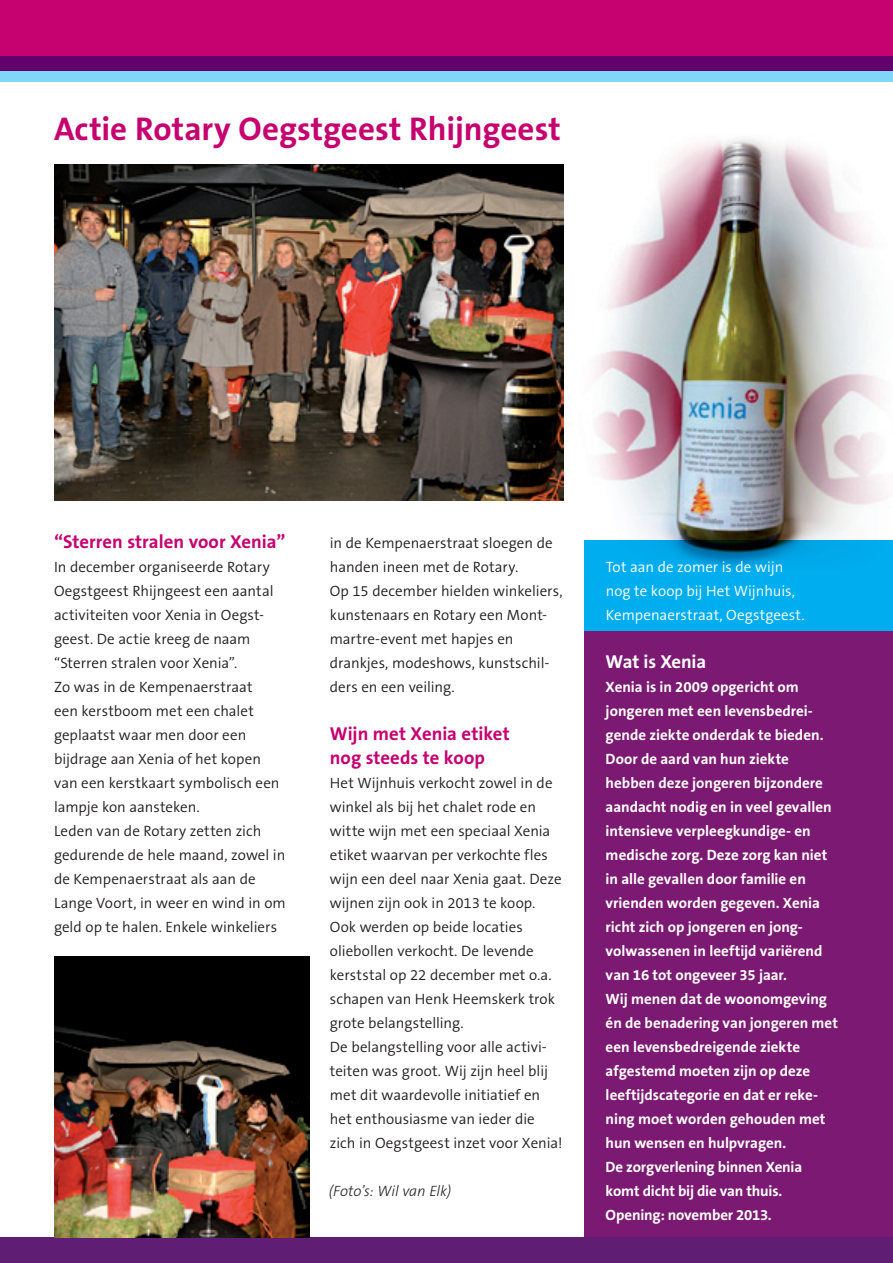
<style>
.page{position:relative;width:893px;height:1263px;background:#fff}
.page>*{position:absolute;margin:0;border:0;box-sizing:border-box;transform-origin:0 0}
.Titel{font:700 33px "The Sans B7";color:#c60170}
.Kopjes{font:700 18.75px/24px "The Sans B7";color:#c60170}
.Kopjes-2{font:700 18.75px "The Sans B7";letter-spacing:-.015em;color:#fff}
.Platte_tekst{font:300 15px/24px "The Sans B4";color:#231f20}
.Platte_tekst-2{font:700 15px/24px "The Sans B7";color:#fff}
.Platte_tekst-3{font:300 15px/24px "The Sans B4";color:#fff}
.Platte_tekst-4{font:italic 300 15px "The Sans B3";color:#231f20}
</style>
<div class="page">
<div style="left:584px;top:540px;width:309px;height:91px;background:#00aeef"></div>
<img style="left:477px;top:138px;width:410px;height:428px">
<div style="left:584px;top:631px;width:309px;height:632px;background:#7c1972"></div>
<div style="left:0;top:0;width:893px;height:70px;background:#c60170"></div>
<svg style="left:0;top:56px;width:893px;height:26px;background:#6f5aa6"></svg>
<div style="left:0;top:1237px;width:893px;height:26px;background:#5f1e74"></div>
<img style="left:54px;top:164px;width:509px;height:336px">
<img style="left:54px;top:956px;width:256px;height:281px">
<p class="Titel" style="left:54px;top:112px;width:508px">Actie Rotary Oegstgeest Rhijngeest</p>
<p class="Kopjes" style="left:54px;top:530px;width:233px">“Sterren stralen voor Xenia”</p>
<p class="Platte_tekst" style="left:54px;top:556px;width:221px">In december organiseerde Rotary<br>Oegstgeest Rhijngeest een aantal activiteiten voor Xenia in Oegst&shy;geest. De actie kreeg de naam “Sterren stralen voor Xenia”.</p>
<p class="Platte_tekst" style="left:54px;top:676px;width:227px">Zo was in de Kempenaerstraat een kerstboom met een chalet geplaatst waar men door een bijdrage aan Xenia of het kopen van een kerstkaart symbolisch een lampje kon aansteken.</p>
<p class="Platte_tekst" style="left:54px;top:820px;width:233px">Leden van de Rotary zetten zich gedurende de hele maand, zowel in de Kempenaerstraat als aan de<br>Lange Voort, in weer en wind in om geld op te halen. Enkele winkeliers</p>
<p class="Platte_tekst" style="left:330px;top:532px;width:224px">in de Kempenaerstraat sloegen de handen ineen met de Rotary.</p>
<p class="Platte_tekst" style="left:330px;top:580px;width:234px">Op 15 december hielden winkeliers, kunstenaars en Rotary een Mont&shy;martre-event met hapjes en drankjes, modeshows, kunstschil&shy;ders en een veiling.</p>
<p class="Kopjes" style="left:330px;top:722px;width:181px">Wijn met Xenia etiket nog steeds te koop</p>
<p class="Platte_tekst" style="left:330px;top:772px;width:233px">Het Wijnhuis verkocht zowel in de winkel als bij het chalet rode en witte wijn met een speciaal Xenia etiket waarvan per verkochte fles wijn een deel naar Xenia gaat. Deze wijnen zijn ook in 2013 te koop.<br>Ook werden op beide locaties oliebollen verkocht. De levende kerststal op 22 december met o.a. schapen van Henk Heemskerk trok grote belangstelling.</p>
<p class="Platte_tekst" style="left:330px;top:1036px;width:234px">De belangstelling voor alle activi&shy;teiten was groot. Wij zijn heel blij met dit waardevolle initiatief en het enthousiasme van ieder die zich in Oegstgeest inzet voor Xenia!</p>
<p class="Platte_tekst-4" style="left:329px;top:1183px;width:124px">(Foto’s: Wil van Elk)</p>
<p class="Platte_tekst-3" style="left:606px;top:556px;width:191px">Tot aan de zomer is de wijn nog te koop bij Het Wijnhuis,</p>
<p class="Platte_tekst-3" style="left:606px;top:604px;width:200px">Kempenaerstraat, Oegstgeest.</p>
<p class="Kopjes-2" style="left:606px;top:652px;width:102px">Wat is Xenia</p>
<p class="Platte_tekst-2" style="left:606px;top:675px;width:234px">Xenia is in 2009 opgericht om jongeren met een levensbedrei&shy;gende ziekte onderdak te bieden.<br>Door de aard van hun ziekte hebben deze jongeren bijzondere aandacht nodig en in veel gevallen intensieve verpleegkundige- en medische zorg. Deze zorg kan niet in alle gevallen door familie en vrienden worden gegeven. Xenia richt zich op jongeren en jong&shy;volwassenen in leeftijd variërend van 16 tot ongeveer 35 jaar.<br>Wij menen dat de woonomgeving én de benadering van jongeren met een levensbedreigende ziekte afgestemd moeten zijn op deze leeftijdscategorie en dat er reke&shy;ning moet worden gehouden met hun wensen en hulpvragen.<br>De zorgverlening binnen Xenia komt dicht bij die van thuis.</p>
<p class="Platte_tekst-2" style="left:606px;top:1203px;width:168px">Opening: november 2013.</p>
</div>
